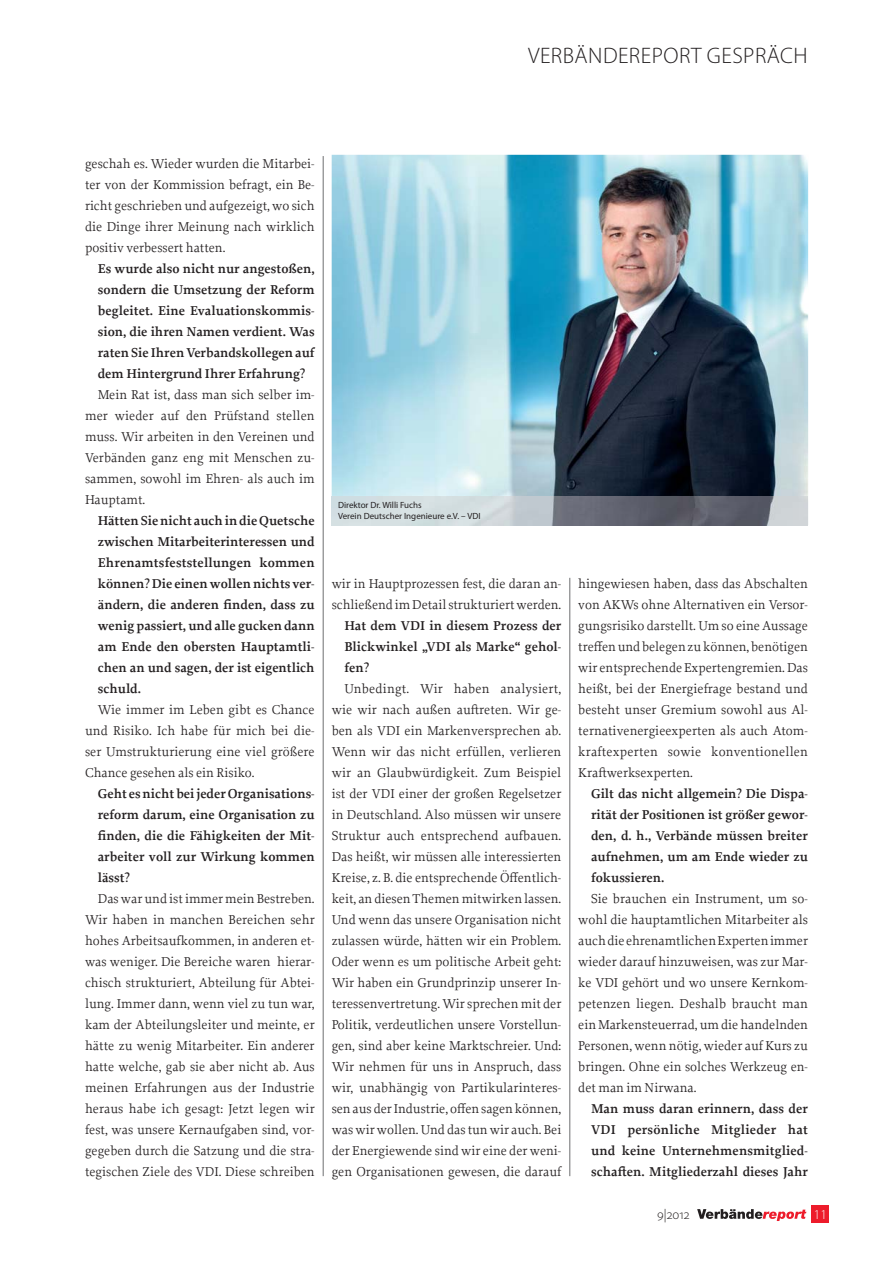
<style>
.page{position:relative;width:893px;height:1263px;background:#fff}
.page>*{position:absolute;margin:0;border:0;box-sizing:border-box;transform-origin:0 0}
.t1{font:300 22.5px "Myriad Pro";letter-spacing:.02em;color:#231f20}
.t2{font:13.5px/21px "Proforma";color:#231f20;text-align:justify}
.t3{font:600 13.5px/21px "Proforma";color:#231f20;text-align:justify}
.t4{font:300 13.5px "Myriad Pro";color:#231f20}
.t5{font:300 13.5px "Myriad Pro";color:#fff}
.t6{font:9px/10.5px "Myriad Pro";color:#231f20}
</style>
<div class="page">
<hr style="left:323px;top:156px;width:1px;height:1020px;background:#6d6e70">
<hr style="left:570px;top:578px;width:1px;height:598px;background:#6d6e70">
<div style="left:811px;top:1205px;width:18px;height:17px;background:#ed1c2b"></div>
<svg style="left:697px;top:1209px;width:109px;height:12px"></svg>
<img style="left:332px;top:155px;width:476px;height:342px">
<img style="left:332px;top:497px;width:476px;height:28px">
<h1 class="t1" style="left:528px;top:47px;width:281px">VERBÄNDEREPORT GESPRÄCH</h1>
<p class="t2" style="left:85px;top:154px;width:231px">geschah es. Wieder wurden die Mitarbei&shy;ter von der Kommission befragt, ein Be&shy;richt geschrieben und aufgezeigt, wo sich die Dinge ihrer Meinung nach wirklich positiv verbessert hatten.</p>
<p class="t3" style="left:98px;top:259px;width:218px">Es wurde also nicht nur angestoßen, sondern die Umsetzung der Reform begleitet. Eine Evaluationskommis&shy;sion, die ihren Namen verdient. Was raten Sie Ihren Verbandskollegen auf dem Hintergrund Ihrer Erfahrung?</p>
<p class="t2" style="left:85px;top:385px;width:231px;text-indent:13px">Mein Rat ist, dass man sich selber im&shy;mer wieder auf den Prüfstand stellen muss. Wir arbeiten in den Vereinen und Verbänden ganz eng mit Menschen zu&shy;sammen, sowohl im Ehren- als auch im Hauptamt.</p>
<p class="t3" style="left:98px;top:511px;width:218px">Hätten Sie nicht auch in die Quetsche zwischen Mitarbeiterinteressen und Ehrenamtsfeststellungen kommen können? Die einen wollen nichts ver&shy;ändern, die anderen finden, dass zu wenig passiert, und alle gucken dann am Ende den obersten Hauptamtli&shy;chen an und sagen, der ist eigentlich schuld.</p>
<p class="t2" style="left:85px;top:700px;width:231px;text-indent:13px">Wie immer im Leben gibt es Chance und Risiko. Ich habe für mich bei die&shy;ser Umstrukturierung eine viel größere Chance gesehen als ein Risiko.</p>
<p class="t3" style="left:98px;top:784px;width:218px">Geht es nicht bei jeder Organisations&shy;reform darum, eine Organisation zu finden, die die Fähigkeiten der Mit&shy;arbeiter voll zur Wirkung kommen lässt?</p>
<p class="t2" style="left:85px;top:889px;width:231px;text-indent:13px">Das war und ist immer mein Bestreben.<br>Wir haben in manchen Bereichen sehr hohes Arbeitsaufkommen, in anderen et&shy;was weniger. Die Bereiche waren hierar&shy;chisch strukturiert, Abteilung für Abtei&shy;lung. Immer dann, wenn viel zu tun war, kam der Abteilungsleiter und meinte, er hätte zu wenig Mitarbeiter. Ein anderer hatte welche, gab sie aber nicht ab. Aus meinen Erfahrungen aus der Industrie heraus habe ich gesagt: Jetzt legen wir fest, was unsere Kernaufgaben sind, vor&shy;gegeben durch die Satzung und die stra&shy;tegischen Ziele des VDI. Diese schreiben</p>
<p class="t6" style="left:338px;top:501px;width:144px">Direktor Dr. Willi Fuchs<br>Verein Deutscher Ingenieure e.V. – VDI</p>
<p class="t2" style="left:332px;top:574px;width:231px">wir in Hauptprozessen fest, die daran an&shy;schließend im Detail strukturiert werden.</p>
<p class="t3" style="left:344px;top:616px;width:218px">Hat dem VDI in diesem Prozess der Blickwinkel „VDI als Marke“ gehol&shy;fen?</p>
<p class="t2" style="left:332px;top:679px;width:231px;text-indent:13px">Unbedingt. Wir haben analysiert, wie wir nach außen auftreten. Wir ge&shy;ben als VDI ein Markenversprechen ab.<br>Wenn wir das nicht erfüllen, verlieren wir an Glaubwürdigkeit. Zum Beispiel ist der VDI einer der großen Regelsetzer in Deutschland. Also müssen wir unsere Struktur auch entsprechend aufbauen.<br>Das heißt, wir müssen alle interessierten Kreise, z. B. die entsprechende Öffentlich&shy;keit, an diesen Themen mitwirken lassen.<br>Und wenn das unsere Organisation nicht zulassen würde, hätten wir ein Problem.<br>Oder wenn es um politische Arbeit geht:<br>Wir haben ein Grundprinzip unserer In&shy;teressenvertretung. Wir sprechen mit der Politik, verdeutlichen unsere Vorstellun&shy;gen, sind aber keine Marktschreier. Und:<br>Wir nehmen für uns in Anspruch, dass wir, unabhängig von Partikularinteres&shy;sen aus der Industrie, offen sagen können, was wir wollen. Und das tun wir auch. Bei der Energiewende sind wir eine der weni&shy;gen Organisationen gewesen, die darauf</p>
<p class="t2" style="left:578px;top:574px;width:231px">hingewiesen haben, dass das Abschalten von AKWs ohne Alternativen ein Versor&shy;gungsrisiko darstellt. Um so eine Aussage treffen und belegen zu können, benötigen wir entsprechende Expertengremien. Das heißt, bei der Energiefrage bestand und besteht unser Gremium sowohl aus Al&shy;ternativenergieexperten als auch Atom&shy;kraftexperten sowie konventionellen Kraftwerksexperten.</p>
<p class="t3" style="left:591px;top:784px;width:218px">Gilt das nicht allgemein? Die Dispa&shy;rität der Positionen ist größer gewor&shy;den, d. h., Verbände müssen breiter aufnehmen, um am Ende wieder zu fokussieren.</p>
<p class="t2" style="left:578px;top:889px;width:231px;text-indent:13px">Sie brauchen ein Instrument, um so&shy;wohl die hauptamtlichen Mitarbeiter als auch die ehrenamtlichen Experten immer wieder darauf hinzuweisen, was zur Mar&shy;ke VDI gehört und wo unsere Kernkom&shy;petenzen liegen. Deshalb braucht man ein Markensteuerrad, um die handelnden Personen, wenn nötig, wieder auf Kurs zu bringen. Ohne ein solches Werkzeug en&shy;det man im Nirwana.</p>
<p class="t3" style="left:591px;top:1099px;width:218px">Man muss daran erinnern, dass der VDI persönliche Mitglieder hat und keine Unternehmensmitglied&shy;schaften. Mitgliederzahl dieses Jahr</p>
<p class="t4" style="left:657px;top:1209px;width:34px">9|2012</p>
<p class="t5" style="left:814px;top:1209px;width:15px">11</p>
</div>
